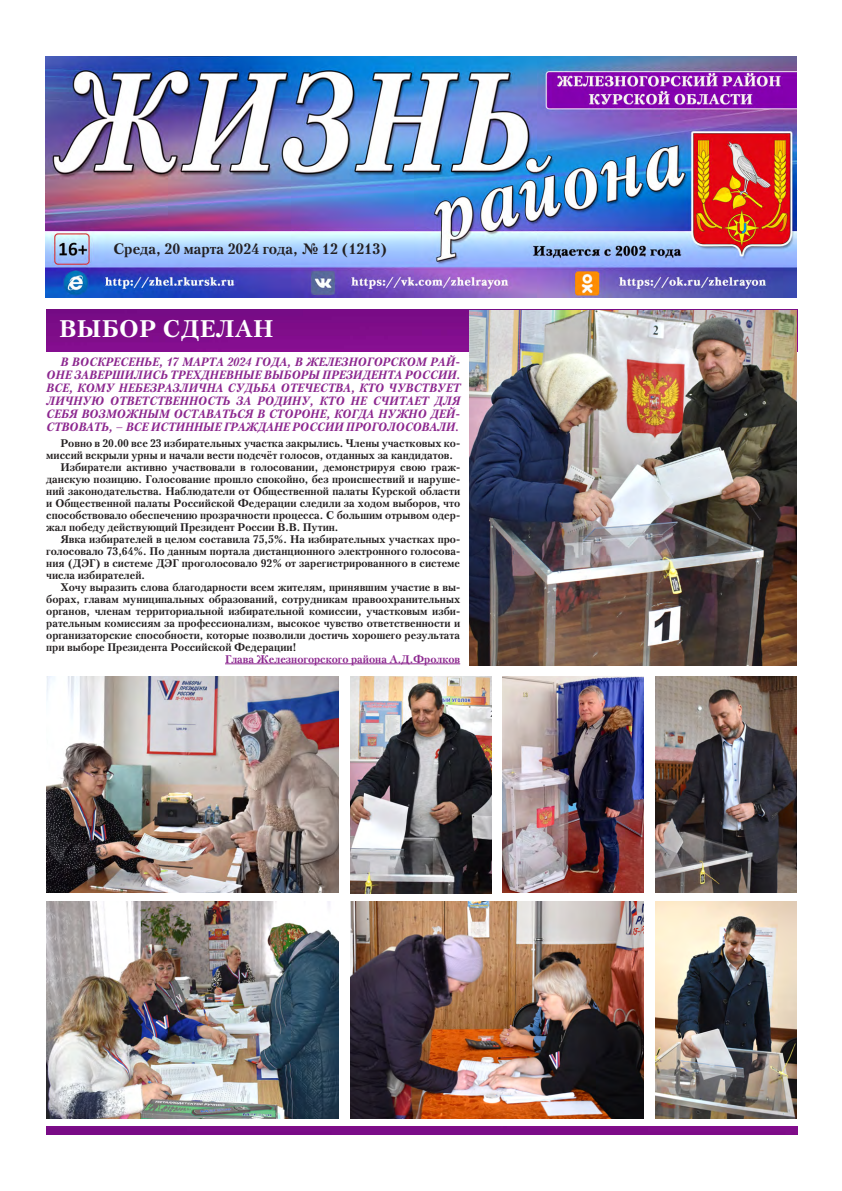
<style>
.page{position:relative;width:842px;height:1191px;background:#fff}
.page>*{position:absolute;margin:0;border:0;box-sizing:border-box;transform-origin:0 0}
.Заголовок{font:700 24px "Petersburg C";letter-spacing:.02em;color:#fff}
.t1{font:700 15px "Petersburg C";color:#231f20}
.Стиль_абзаца_1{font:italic 700 12px/13px "Petersburg C";letter-spacing:-.01em;color:#8c278f;text-align:justify;scale:.96 1}
.Текст{font:700 11px/12px "Petersburg C";color:#231f20;text-align:justify}
.Текст-2{font:700 11px "Petersburg C";color:#8c278f}
</style>
<div class="page">
<img style="left:46px;top:309px;width:751px;height:43px">
<img style="left:45px;top:57px;width:752px;height:240px">
<div style="left:46px;top:1126px;width:751px;height:8px;background:#7b0d88"></div>
<hr style="left:225px;top:663px;width:235px;height:1px;background:#8c278f">
<img style="left:656px;top:901px;width:141px;height:217px">
<img style="left:351px;top:677px;width:141px;height:216px">
<img style="left:656px;top:676px;width:140px;height:217px">
<img style="left:503px;top:677px;width:141px;height:216px">
<img style="left:470px;top:310px;width:327px;height:355px">
<img style="left:46px;top:677px;width:293px;height:216px">
<img style="left:46px;top:901px;width:293px;height:217px">
<img style="left:351px;top:901px;width:293px;height:217px">
<p class="t1" style="left:113px;top:240px;width:275px">Среда, 20 марта 2024 года, № 12 (1213)</p>
<p class="Заголовок" style="left:59px;top:315px;width:216px">ВЫБОР СДЕЛАН</p>
<p class="Стиль_абзаца_1" style="left:46px;top:355px;width:433px;text-indent:14px">В ВОСКРЕСЕНЬЕ, 17 МАРТА 2024 ГОДА, В ЖЕЛЕЗНОГОРСКОМ РАЙ-ОНЕ ЗАВЕРШИЛИСЬ ТРЕХДНЕВНЫЕ ВЫБОРЫ ПРЕЗИДЕНТА РОССИИ.<br>ВСЕ, КОМУ НЕБЕЗРАЗЛИЧНА СУДЬБА ОТЕЧЕСТВА, КТО ЧУВСТВУЕТ ЛИЧНУЮ ОТВЕТСТВЕННОСТЬ ЗА РОДИНУ, КТО НЕ СЧИТАЕТ ДЛЯ СЕБЯ ВОЗМОЖНЫМ ОСТАВАТЬСЯ В СТОРОНЕ, КОГДА НУЖНО ДЕЙ-СТВОВАТЬ, – ВСЕ ИСТИННЫЕ ГРАЖДАНЕ РОССИИ ПРОГОЛОСОВАЛИ.</p>
<p class="Текст" style="left:46px;top:437px;width:415px;text-indent:14px">Ровно в 20.00 все 23 избирательных участка закрылись. Члены участковых ко&shy;миссий вскрыли урны и начали вести подсчёт голосов, отданных за кандидатов.</p>
<p class="Текст" style="left:46px;top:461px;width:415px;text-indent:14px">Избиратели активно участвовали в голосовании, демонстрируя свою граж&shy;данскую позицию. Голосование прошло спокойно, без происшествий и наруше&shy;ний законодательства. Наблюдатели от Общественной палаты Курской области и Общественной палаты Российской Федерации следили за ходом выборов, что способствовало обеспечению прозрачности процесса. С большим отрывом одер&shy;жал победу действующий Президент России В.В. Путин.</p>
<p class="Текст" style="left:46px;top:533px;width:415px;text-indent:14px">Явка избирателей в целом составила 75,5%. На избирательных участках про&shy;голосовало 73,64%. По данным портала дистанционного электронного голосова&shy;ния (ДЭГ) в системе ДЭГ проголосовало 92% от зарегистрированного в системе числа избирателей.</p>
<p class="Текст" style="left:46px;top:581px;width:415px;text-indent:14px">Хочу выразить слова благодарности всем жителям, принявшим участие в вы&shy;борах, главам муниципальных образований, сотрудникам правоохранительных органов, членам территориальной избирательной комиссии, участковым изби&shy;рательным комиссиям за профессионализм, высокое чувство ответственности и организаторские способности, которые позволили достичь хорошего результата при выборе Президента Российской Федерации!</p>
<p class="Текст-2" style="left:225px;top:652px;width:237px">Глава Железногорского района А.Д.Фролков</p>
</div>
